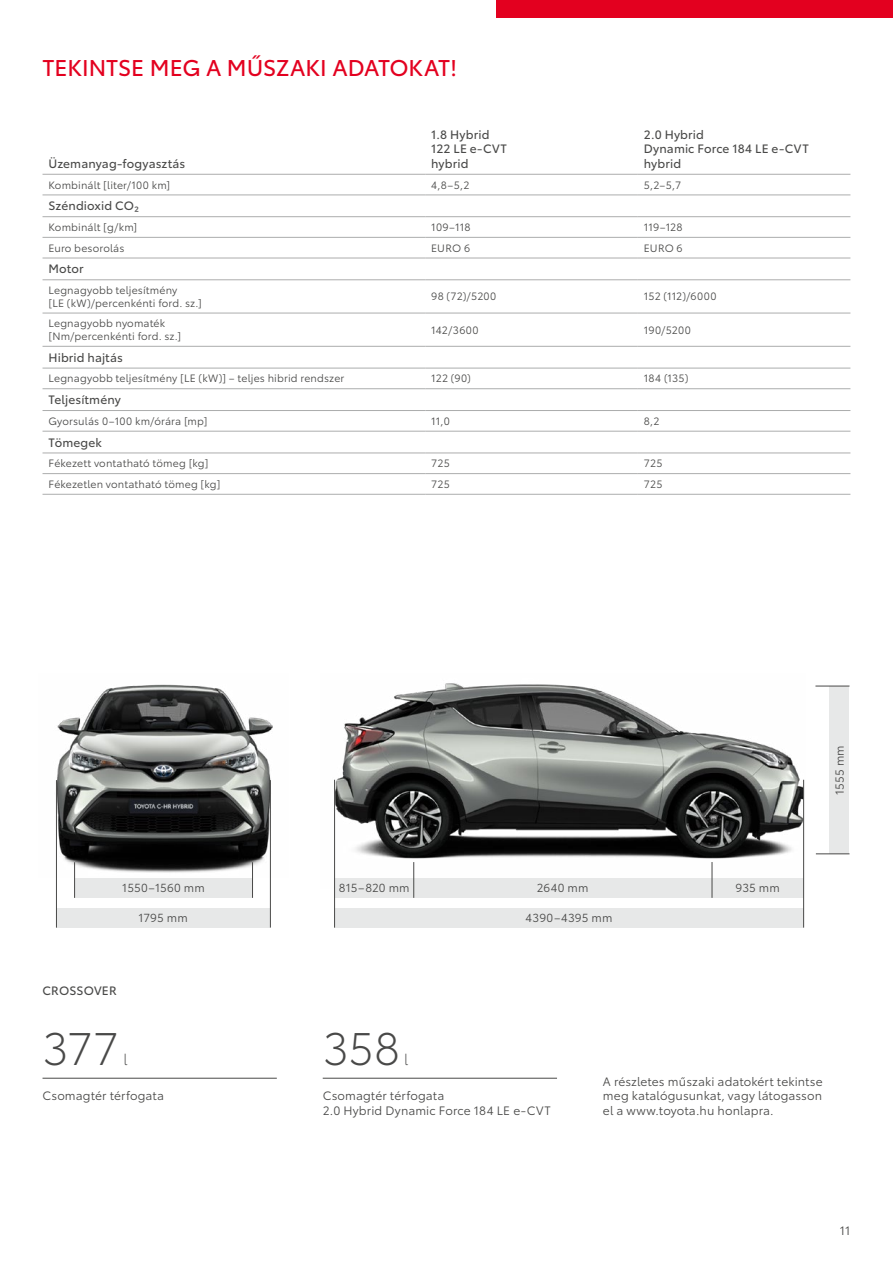
<style>
.page{position:relative;width:893px;height:1263px;background:#fff}
.page>*{position:absolute;margin:0;border:0;box-sizing:border-box;transform-origin:0 0}
.t1{font:300 45px "Toyota Type";letter-spacing:-.01em;color:#494948}
.t2{font:22.5px "Toyota Type";color:#e3001f}
.t3{font:300 15px "Toyota Type";color:#494948}
.t4{font:12px/14.4px "Toyota Type";letter-spacing:.01em;color:#494948}
.t5{font:12px/14.4px "Toyota Type";letter-spacing:.015em;color:#494948}
.t6{font:11.55px "Toyota Type";letter-spacing:.01em;color:#494948}
.t7{font:10.5px/12.6px "Toyota Type";letter-spacing:.015em;color:#494948}
</style>
<div class="page">
<div style="left:497px;top:0;width:396px;height:17px;background:#e3001f"></div>
<img style="left:334px;top:683px;width:471px;height:205px">
<img style="left:57px;top:684px;width:216px;height:194px">
<div style="left:56px;top:908px;width:214px;height:19px;background:#e7e8e8"></div>
<div style="left:74px;top:878px;width:179px;height:20px;background:#e7e8e8"></div>
<div style="left:829px;top:686px;width:20px;height:168px;background:#e7e8e8"></div>
<div style="left:712px;top:878px;width:92px;height:20px;background:#e7e8e8"></div>
<div style="left:335px;top:878px;width:79px;height:20px;background:#e7e8e8"></div>
<div style="left:413px;top:878px;width:299px;height:20px;background:#e7e8e8"></div>
<div style="left:335px;top:908px;width:469px;height:19px;background:#e7e8e8"></div>
<hr style="left:815px;top:686px;width:34px;height:1px;background:#494948">
<hr style="left:270px;top:780px;width:1px;height:147px;background:#494948">
<hr style="left:56px;top:780px;width:1px;height:147px;background:#494948">
<hr style="left:816px;top:853px;width:33px;height:1px;background:#494948">
<hr style="left:334px;top:780px;width:1px;height:147px;background:#494948">
<hr style="left:712px;top:862px;width:1px;height:36px;background:#494948">
<hr style="left:413px;top:862px;width:1px;height:36px;background:#494948">
<hr style="left:252px;top:862px;width:1px;height:36px;background:#494948">
<hr style="left:74px;top:862px;width:1px;height:36px;background:#494948">
<hr style="left:803px;top:780px;width:1px;height:147px;background:#494948">
<hr style="left:43px;top:174px;width:382px;height:1px;background:#acadad">
<hr style="left:425px;top:174px;width:213px;height:1px;background:#acadad">
<hr style="left:638px;top:174px;width:212px;height:1px;background:#acadad">
<hr style="left:43px;top:216px;width:382px;height:1px;background:#acadad">
<hr style="left:425px;top:216px;width:213px;height:1px;background:#acadad">
<hr style="left:638px;top:216px;width:212px;height:1px;background:#acadad">
<hr style="left:43px;top:279px;width:382px;height:1px;background:#acadad">
<hr style="left:425px;top:279px;width:213px;height:1px;background:#acadad">
<hr style="left:638px;top:279px;width:212px;height:1px;background:#acadad">
<hr style="left:43px;top:368px;width:382px;height:1px;background:#acadad">
<hr style="left:425px;top:368px;width:213px;height:1px;background:#acadad">
<hr style="left:638px;top:368px;width:212px;height:1px;background:#acadad">
<hr style="left:43px;top:410px;width:382px;height:1px;background:#acadad">
<hr style="left:425px;top:410px;width:213px;height:1px;background:#acadad">
<hr style="left:638px;top:410px;width:212px;height:1px;background:#acadad">
<hr style="left:43px;top:453px;width:382px;height:1px;background:#acadad">
<hr style="left:425px;top:453px;width:213px;height:1px;background:#acadad">
<hr style="left:638px;top:453px;width:212px;height:1px;background:#acadad">
<hr style="left:43px;top:195px;width:382px;height:1px;background:#acadad">
<hr style="left:425px;top:195px;width:213px;height:1px;background:#acadad">
<hr style="left:638px;top:195px;width:212px;height:1px;background:#acadad">
<hr style="left:43px;top:237px;width:382px;height:1px;background:#acadad">
<hr style="left:425px;top:237px;width:213px;height:1px;background:#acadad">
<hr style="left:638px;top:237px;width:212px;height:1px;background:#acadad">
<hr style="left:43px;top:258px;width:382px;height:1px;background:#acadad">
<hr style="left:425px;top:258px;width:213px;height:1px;background:#acadad">
<hr style="left:638px;top:258px;width:212px;height:1px;background:#acadad">
<hr style="left:43px;top:313px;width:382px;height:1px;background:#acadad">
<hr style="left:425px;top:313px;width:213px;height:1px;background:#acadad">
<hr style="left:638px;top:313px;width:212px;height:1px;background:#acadad">
<hr style="left:43px;top:346px;width:382px;height:1px;background:#acadad">
<hr style="left:425px;top:346px;width:213px;height:1px;background:#acadad">
<hr style="left:638px;top:346px;width:212px;height:1px;background:#acadad">
<hr style="left:43px;top:388px;width:382px;height:1px;background:#acadad">
<hr style="left:425px;top:388px;width:213px;height:1px;background:#acadad">
<hr style="left:638px;top:388px;width:212px;height:1px;background:#acadad">
<hr style="left:43px;top:431px;width:382px;height:1px;background:#acadad">
<hr style="left:425px;top:431px;width:213px;height:1px;background:#acadad">
<hr style="left:638px;top:431px;width:212px;height:1px;background:#acadad">
<hr style="left:43px;top:473px;width:382px;height:1px;background:#acadad">
<hr style="left:425px;top:473px;width:213px;height:1px;background:#acadad">
<hr style="left:638px;top:473px;width:212px;height:1px;background:#acadad">
<hr style="left:43px;top:494px;width:382px;height:1px;background:#acadad">
<hr style="left:425px;top:494px;width:213px;height:1px;background:#acadad">
<hr style="left:638px;top:494px;width:212px;height:1px;background:#acadad">
<hr style="left:43px;top:1078px;width:234px;height:1px;background:#494948">
<hr style="left:323px;top:1078px;width:234px;height:1px;background:#494948">
<h2 class="t2" style="left:43px;top:51px;width:416px">TEKINTSE MEG A MŰSZAKI ADATOKAT!</h2>
<p class="t5" style="left:48px;top:155px;width:138px">Üzemanyag‑fogyasztás</p>
<p class="t5" style="left:431px;top:127px;width:77px">1.8 Hybrid<br>122 LE e‑CVT hybrid</p>
<p class="t5" style="left:644px;top:127px;width:166px">2.0 Hybrid<br>Dynamic Force 184 LE e‑CVT hybrid</p>
<p class="t7" style="left:48px;top:178px;width:123px">Kombinált [liter/100 km]</p>
<p class="t7" style="left:431px;top:178px;width:40px">4,8–5,2</p>
<p class="t7" style="left:644px;top:178px;width:39px">5,2–5,7</p>
<p class="t5" style="left:48px;top:198px;width:92px">Széndioxid CO2</p>
<p class="t7" style="left:48px;top:220px;width:90px">Kombinált [g/km]</p>
<p class="t7" style="left:431px;top:220px;width:41px">109–118</p>
<p class="t7" style="left:644px;top:220px;width:40px">119–128</p>
<p class="t7" style="left:48px;top:241px;width:78px">Euro besorolás</p>
<p class="t7" style="left:431px;top:241px;width:40px">EURO 6</p>
<p class="t7" style="left:644px;top:241px;width:40px">EURO 6</p>
<p class="t5" style="left:48px;top:261px;width:37px">Motor</p>
<p class="t7" style="left:48px;top:283px;width:155px">Legnagyobb teljesítmény<br>[LE (kW)/percenkénti ford. sz.]</p>
<p class="t7" style="left:431px;top:289px;width:67px">98 (72)/5200</p>
<p class="t7" style="left:644px;top:289px;width:74px">152 (112)/6000</p>
<p class="t7" style="left:48px;top:316px;width:134px">Legnagyobb nyomaték [Nm/percenkénti ford. sz.]</p>
<p class="t7" style="left:431px;top:323px;width:49px">142/3600</p>
<p class="t7" style="left:644px;top:323px;width:49px">190/5200</p>
<p class="t5" style="left:48px;top:349px;width:76px">Hibrid hajtás</p>
<p class="t7" style="left:48px;top:371px;width:297px">Legnagyobb teljesítmény [LE (kW)] – teljes hibrid rendszer</p>
<p class="t7" style="left:431px;top:371px;width:41px">122 (90)</p>
<p class="t7" style="left:644px;top:371px;width:46px">184 (135)</p>
<p class="t5" style="left:48px;top:392px;width:74px">Teljesítmény</p>
<p class="t7" style="left:48px;top:414px;width:160px">Gyorsulás 0–100 km/órára [mp]</p>
<p class="t7" style="left:431px;top:414px;width:20px">11,0</p>
<p class="t7" style="left:644px;top:414px;width:17px">8,2</p>
<p class="t5" style="left:48px;top:434px;width:55px">Tömegek</p>
<p class="t7" style="left:48px;top:456px;width:162px">Fékezett vontatható tömeg [kg]</p>
<p class="t7" style="left:431px;top:456px;width:20px">725</p>
<p class="t7" style="left:644px;top:456px;width:20px">725</p>
<p class="t7" style="left:48px;top:477px;width:173px">Fékezetlen vontatható tömeg [kg]</p>
<p class="t7" style="left:431px;top:477px;width:20px">725</p>
<p class="t7" style="left:644px;top:477px;width:20px">725</p>
<p class="t6" style="left:831px;top:795px;width:51px;rotate:-90deg">1555 mm</p>
<p class="t6" style="left:122px;top:879px;width:84px">1550–1560 mm</p>
<p class="t6" style="left:138px;top:909px;width:51px">1795 mm</p>
<p class="t5" style="left:43px;top:983px;width:76px">CROSSOVER</p>
<h1 class="t1" style="left:43px;top:1016px;width:78px">377</h1>
<h3 class="t3" style="left:123px;top:1049px;width:6px">l</h3>
<p class="t6" style="left:339px;top:879px;width:72px">815–820 mm</p>
<p class="t6" style="left:537px;top:879px;width:53px">2640 mm</p>
<p class="t6" style="left:735px;top:879px;width:46px">935 mm</p>
<p class="t6" style="left:526px;top:909px;width:88px">4390–4395 mm</p>
<h1 class="t1" style="left:323px;top:1016px;width:79px">358</h1>
<h3 class="t3" style="left:404px;top:1049px;width:6px">l</h3>
<p class="t4" style="left:43px;top:1088px;width:123px">Csomagtér térfogata</p>
<p class="t4" style="left:323px;top:1088px;width:229px">Csomagtér térfogata<br>2.0 Hybrid Dynamic Force 184 LE e‑CVT</p>
<p class="t4" style="left:603px;top:1073px;width:221px;text-align:justify">A részletes műszaki adatokért tekintse meg katalógusunkat, vagy látogasson el a www.toyota.hu honlapra.</p>
<p class="t4" style="left:840px;top:1222px;width:12px">11</p>
</div>
